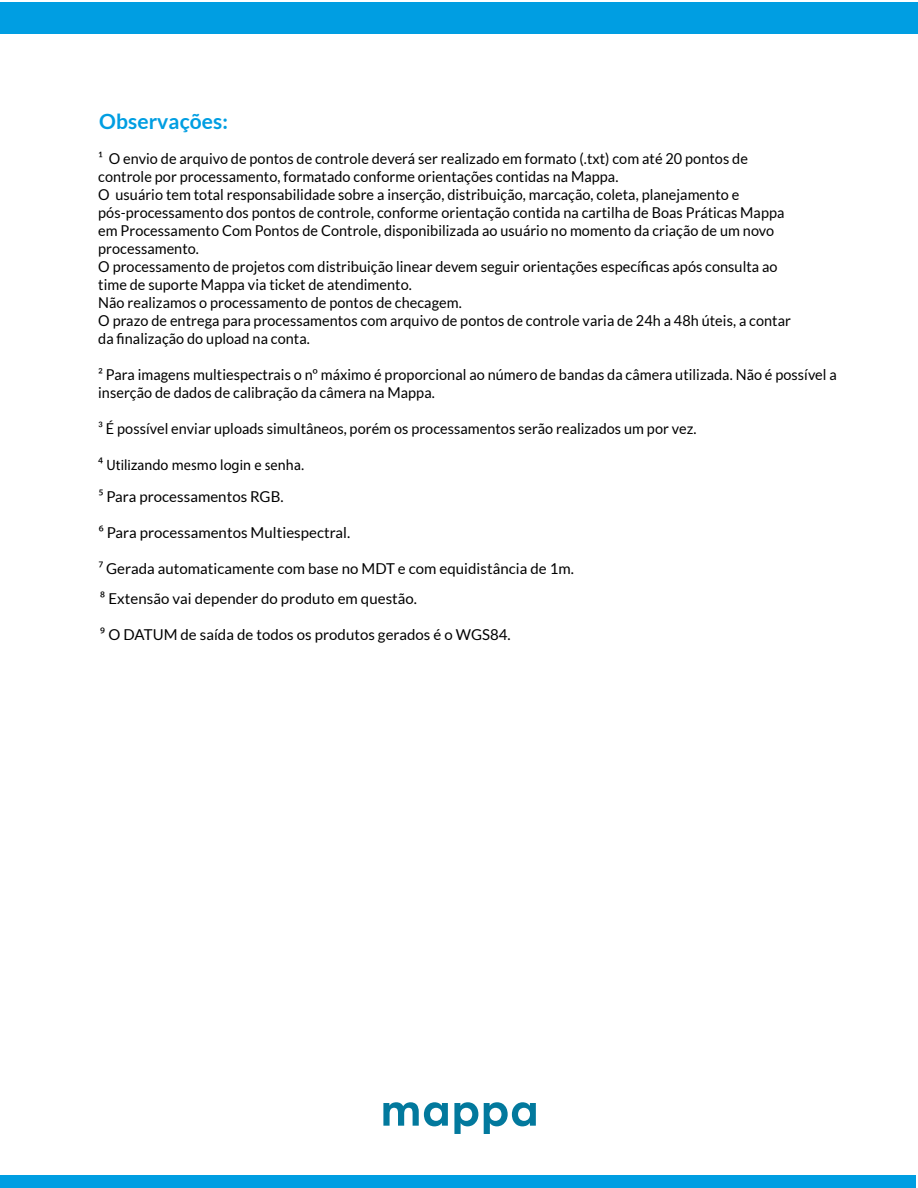
<style>
.page{position:relative;width:918px;height:1188px;background:#fff}
.page>*{position:absolute;margin:0;border:0;box-sizing:border-box;transform-origin:0 0}
.t1{font:700 21px "Lato";letter-spacing:.005em;color:#009ee2}
.t2{font:15px/18px "Lato";letter-spacing:.005em;color:#000;scale:.96 1}
.t3{font:15px "Lato";letter-spacing:.005em;color:#000}
.t4{font:15px "Myriad Pro";letter-spacing:.005em;color:#000;scale:.96 1}
.s1{font-family:"Myriad Pro"}
</style>
<div class="page">
<div style="left:0;top:3px;width:917px;height:31px;background:#009ee2"></div>
<div style="left:0;top:1176px;width:916px;height:12px;background:#009ee2"></div>
<svg style="left:383px;top:1102px;width:65px;height:24px"></svg>
<svg style="left:454px;top:1102px;width:24px;height:32px"></svg>
<svg style="left:484px;top:1102px;width:52px;height:32px"></svg>
<h1 class="t1" style="left:99px;top:110px;width:130px">Observações:</h1>
<p class="t2" style="left:98px;top:150px;width:723px">¹ O envio de arquivo de pontos de controle deverá ser realizado em formato (.txt) com até 20 pontos de controle por processamento, formatado conforme orientações contidas na Mappa.<br>O usuário tem total responsabilidade sobre a inserção, distribuição, marcação, coleta, planejamento e pós-processamento dos pontos de controle, conforme orientação contida na cartilha de Boas Práticas Mappa em Processamento Com Pontos de Controle, disponibilizada ao usuário no momento da criação de um novo processamento.<br>O processamento de projetos com distribuição linear devem seguir orientações específicas após consulta ao time de suporte Mappa via ticket de atendimento.<br>Não realizamos o processamento de pontos de checagem.<br>O prazo de entrega para processamentos com arquivo de pontos de controle varia de 24h a 48h úteis, a contar da finalização do upload na conta.</p>
<p class="t2" style="left:98px;top:366px;width:771px">² Para imagens multiespectrais o nº máximo é proporcional ao número de bandas da câmera utilizada. Não é possível a inserção de dados de calibração da câmera na Mappa.</p>
<p class="t2" style="left:98px;top:420px;width:625px">³ É possível enviar uploads simultâneos, porém os processamentos serão realizados um por vez.</p>
<p class="t4" style="left:98px;top:456px;width:216px">4 Utilizando mesmo login e senha.</p>
<p class="t3" style="left:99px;top:488px;width:186px"><span class="s1">5</span> Para processamentos RGB.</p>
<p class="t3" style="left:99px;top:524px;width:253px"><span class="s1">6</span> Para processamentos Multiespectral.</p>
<p class="t3" style="left:99px;top:560px;width:477px"><span class="s1">7</span> Gerada automaticamente com base no MDT e com equidistância de 1m.</p>
<p class="t3" style="left:100px;top:590px;width:318px"><span class="s1">8</span> Extensão vai depender do produto em questão.</p>
<p class="t3" style="left:100px;top:626px;width:412px"><span class="s1">9</span> O DATUM de saída de todos os produtos gerados é o WGS84.</p>
</div>
